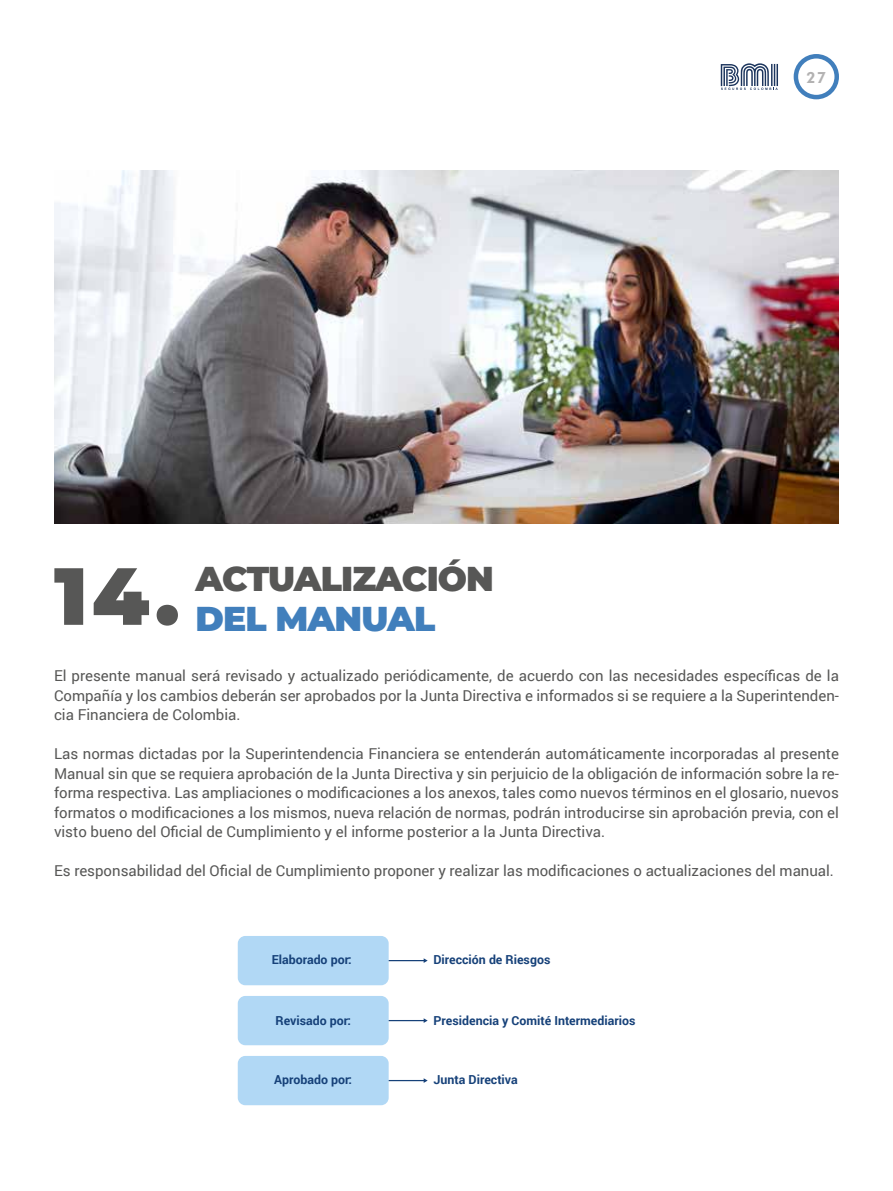
<style>
.page{position:relative;width:893px;height:1191px;background:#fff}
.page>*{position:absolute;margin:0;border:0;box-sizing:border-box;transform-origin:0 0}
.t1{font:900 80.85px "Montserrat";color:#575756}
.t2{font:900 34.5px "Montserrat";letter-spacing:-.025em;color:#575756}
.t3{font:900 34.5px "Montserrat";letter-spacing:-.025em;color:#417fbc}
.t4{font:15px/19.5px "Roboto";color:#575756;text-align:justify}
.t5{font:700 15px "Nobel";color:#b3b2b2}
.t6{font:700 12.45px "Roboto";color:#164179}
</style>
<div class="page">
<div style="left:794px;top:54px;width:45px;height:45px;border:4px solid #417fbc;border-radius:50%"></div>
<svg style="left:721px;top:63px;width:57px;height:27px"></svg>
<hr style="left:776px;top:64px;width:2px;height:22px;background:#1c355d">
<div style="left:238px;top:936px;width:151px;height:49px;background:#b1d8f5;border-radius:8px"></div>
<div style="left:238px;top:996px;width:151px;height:49px;background:#b1d8f5;border-radius:8px"></div>
<div style="left:238px;top:1056px;width:151px;height:49px;background:#b1d8f5;border-radius:8px"></div>
<hr style="left:389px;top:960px;width:36px;height:1px;background:#164179">
<hr style="left:389px;top:1020px;width:36px;height:1px;background:#164179">
<hr style="left:389px;top:1080px;width:36px;height:1px;background:#164179">
<img style="left:54px;top:170px;width:785px;height:353px">
<h1 class="t1" style="left:54px;top:535px;width:127px">14.</h1>
<h2 class="t2" style="left:196px;top:552px;width:300px">ACTUALIZACIÓN</h2>
<h2 class="t3" style="left:196px;top:593px;width:241px">DEL MANUAL</h2>
<p class="t5" style="left:807px;top:68px;width:21px">27</p>
<p class="t4" style="left:54px;top:665px;width:786px">El presente manual será revisado y actualizado periódicamente, de acuerdo con las necesidades específicas de la Compañía y los cambios deberán ser aprobados por la Junta Directiva e informados si se requiere a la Superintenden&shy;cia Financiera de Colombia.</p>
<p class="t4" style="left:54px;top:743px;width:786px">Las normas dictadas por la Superintendencia Financiera se entenderán automáticamente incorporadas al presente Manual sin que se requiera aprobación de la Junta Directiva y sin perjuicio de la obligación de información sobre la re&shy;forma respectiva. Las ampliaciones o modificaciones a los anexos, tales como nuevos términos en el glosario, nuevos formatos o modificaciones a los mismos, nueva relación de normas, podrán introducirse sin aprobación previa, con el visto bueno del Oficial de Cumplimiento y el informe posterior a la Junta Directiva.</p>
<p class="t4" style="left:54px;top:860px;width:781px">Es responsabilidad del Oficial de Cumplimiento proponer y realizar las modificaciones o actualizaciones del manual.</p>
<p class="t6" style="left:272px;top:951px;width:82px">Elaborado por:</p>
<p class="t6" style="left:434px;top:951px;width:118px">Dirección de Riesgos</p>
<p class="t6" style="left:276px;top:1012px;width:77px">Revisado por:</p>
<p class="t6" style="left:434px;top:1012px;width:203px">Presidencia y Comité Intermediarios</p>
<p class="t6" style="left:274px;top:1070px;width:79px">Aprobado por:</p>
<p class="t6" style="left:434px;top:1070px;width:86px">Junta Directiva</p>
</div>
